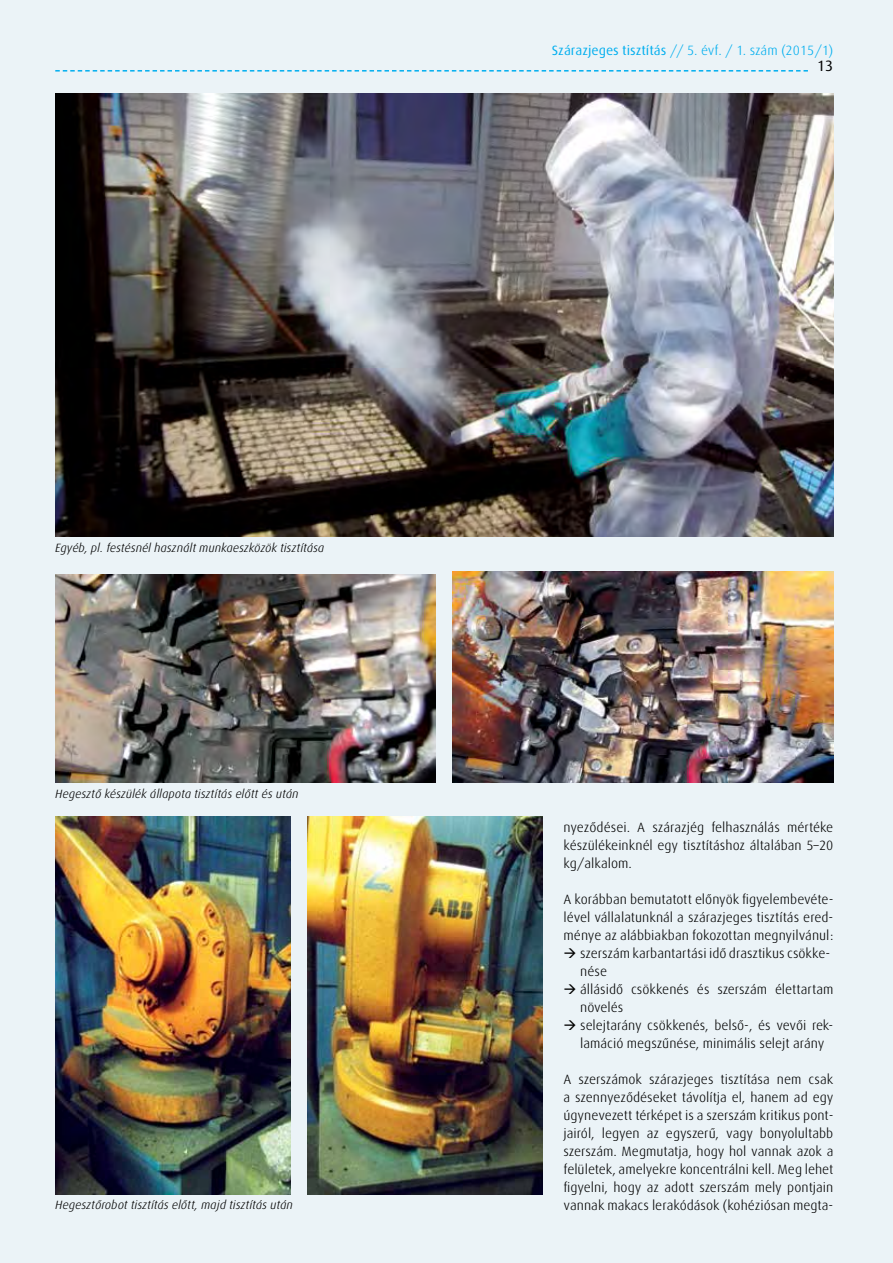
<style>
.page{position:relative;width:893px;height:1263px;background:#ebf3f7}
.page>*{position:absolute;margin:0;border:0;box-sizing:border-box;transform-origin:0 0}
.t1{font:15px "Linde Dax Global";color:#000}
.t2{font:300 13.5px/18px "Linde Dax Global";color:#000;text-align:justify}
.t3{font:300 13.5px "Linde Dax Global";color:#00aeef}
.t4{font:italic 300 12px "Linde Dax Global";color:#000}
.s1{font-weight:400}
</style>
<div class="page">
<svg style="left:55px;top:70px;width:753px;height:2px"></svg>
<img style="left:55px;top:94px;width:778px;height:443px">
<img style="left:55px;top:574px;width:381px;height:208px">
<img style="left:453px;top:572px;width:380px;height:210px">
<img style="left:55px;top:816px;width:235px;height:378px">
<img style="left:307px;top:816px;width:235px;height:378px">
<p class="t4" style="left:55px;top:540px;width:271px">Egyéb, pl. festésnél használt munkaeszközök tisztítása</p>
<p class="t4" style="left:55px;top:786px;width:245px">Hegesztő készülék állapota tisztítás előtt és után</p>
<p class="t4" style="left:55px;top:1198px;width:239px">Hegesztőrobot tisztítás előtt, majd tisztítás után</p>
<p class="t3" style="left:552px;top:43px;width:283px"><span class="s1">Szárazjeges tisztítás</span> // 5. évf. / 1. szám (2015/1)</p>
<p class="t1" style="left:817px;top:57px;width:18px">13</p>
<p class="t2" style="left:564px;top:818px;width:271px">nyeződései. A szárazjég felhasználás mértéke készülékeinknél egy tisztításhoz általában 5–20 kg/alkalom.</p>
<p class="t2" style="left:564px;top:890px;width:271px">A korábban bemutatott előnyök figyelembevéte&shy;lével vállalatunknál a szárazjeges tisztítás ered&shy;ménye az alábbiakban fokozottan megnyilvánul:</p>
<p class="t2" style="left:580px;top:944px;width:252px;text-indent:-17px">→ szerszám karbantartási idő drasztikus csökke&shy;nése</p>
<p class="t2" style="left:580px;top:980px;width:255px;text-indent:-17px">→ állásidő csökkenés és szerszám élettartam növelés</p>
<p class="t2" style="left:564px;top:1016px;width:271px;text-align:center">→ selejtarány csökkenés, belső-, és vevői rek&shy;lamáció megszűnése, minimális selejt arány</p>
<p class="t2" style="left:564px;top:1070px;width:271px">A szerszámok szárazjeges tisztítása nem csak a szennyeződéseket távolítja el, hanem ad egy úgynevezett térképet is a szerszám kritikus pont&shy;jairól, legyen az egyszerű, vagy bonyolultabb szerszám. Megmutatja, hogy hol vannak azok a felületek, amelyekre koncentrálni kell. Meg lehet figyelni, hogy az adott szerszám mely pontjain vannak makacs lerakódások (kohéziósan megta-</p>
</div>
